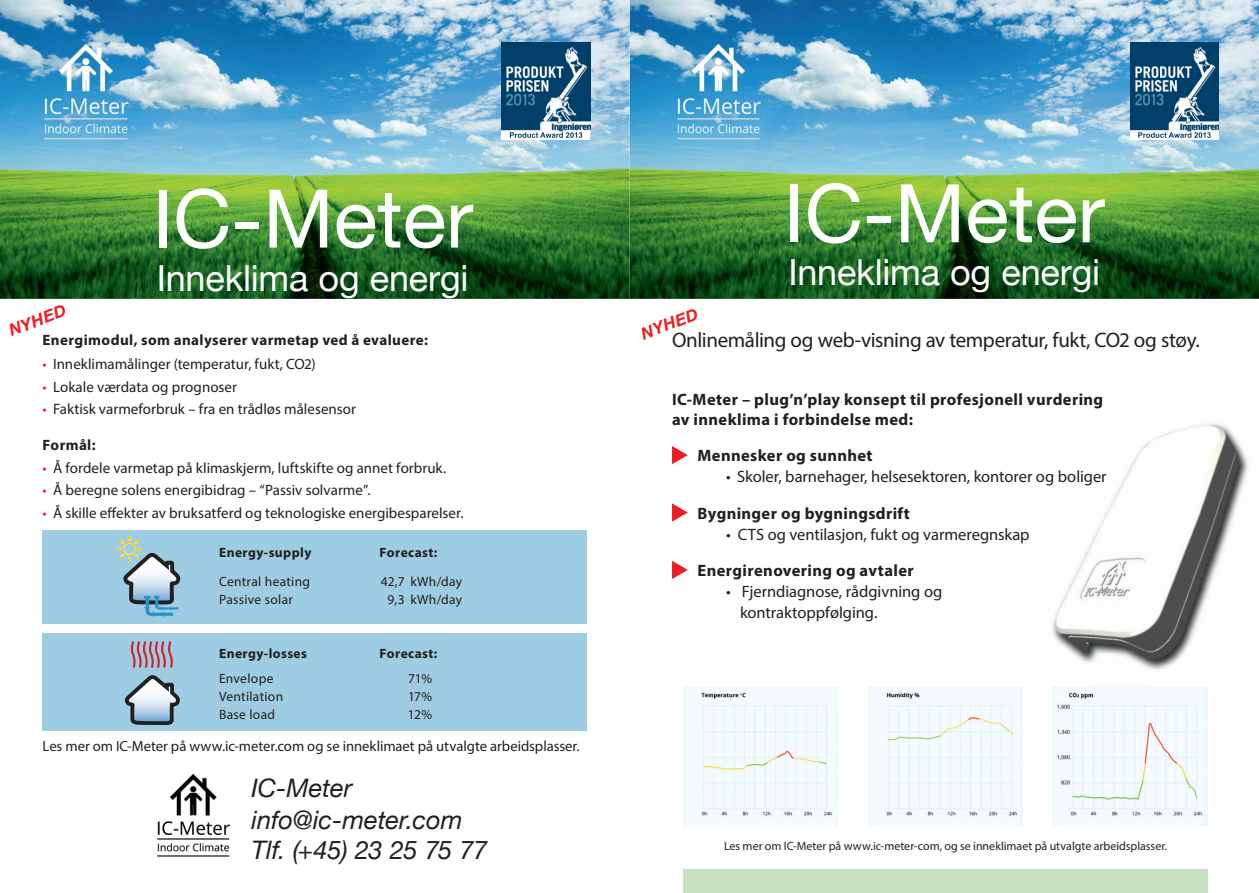
<style>
.page{position:relative;width:1259px;height:893px;background:#fff}
.page>*{position:absolute;margin:0;border:0;box-sizing:border-box;transform-origin:0 0}
.t1{font:81px "Helvetica Neue";color:#fff}
.t2{font:36px "Helvetica Neue";letter-spacing:-.005em;color:#fff}
.t3{font:italic 25.5px/31.2px "Helvetica Neue";letter-spacing:-.01em;color:#231f20}
.t4{font:21px "Myriad Pro";letter-spacing:-.02em;color:#231f20}
.t5{font:700 16.5px/19.8px "Myriad Pro";letter-spacing:.02em;color:#231f20}
.t6{font:16.5px/21px "Myriad Pro";color:#231f20}
.t7{font:italic 700 16.5px "Helvetica Neue";color:#ee1d23}
.t8{font:15px "Myriad Pro";color:#231f20}
.t9{font:700 15px "Myriad Pro";letter-spacing:.025em;color:#231f20}
.t10{font:14.7px "Myriad Pro";letter-spacing:-.005em;color:#231f20}
.t11{font:13.5px "Myriad Pro";letter-spacing:.02em;color:#231f20}
.t12{font:700 13.5px "Myriad Pro";letter-spacing:.03em;color:#231f20}
.t13{font:12px "Myriad Pro";color:#231f20}
.s1{color:#ee1d23}
</style>
<div class="page">
<img style="left:992px;top:423px;width:257px;height:291px">
<img style="left:0;top:0;width:1259px;height:299px">
<img style="left:674px;top:38px;width:90px;height:104px">
<img style="left:1052px;top:687px;width:155px;height:140px">
<img style="left:868px;top:687px;width:154px;height:140px">
<img style="left:683px;top:687px;width:155px;height:140px">
<div style="left:1130px;top:43px;width:88px;height:97px;background:#fff"></div>
<img style="left:1130px;top:43px;width:88px;height:88px">
<svg style="left:1138px;top:132px;width:72px;height:6px"></svg>
<div style="left:683px;top:869px;width:525px;height:24px;background:#c7e0bf"></div>
<svg style="left:672px;top:446px;width:16px;height:18px"></svg>
<svg style="left:672px;top:503px;width:16px;height:19px"></svg>
<svg style="left:672px;top:561px;width:16px;height:18px"></svg>
<div style="left:43px;top:633px;width:544px;height:98px;background:#9ecde3"></div>
<div style="left:43px;top:530px;width:544px;height:94px;background:#9ecde3"></div>
<img style="left:41px;top:38px;width:90px;height:104px">
<svg style="left:124px;top:641px;width:56px;height:84px"></svg>
<img style="left:120px;top:536px;width:19px;height:8px">
<svg style="left:123px;top:553px;width:57px;height:64px"></svg>
<div style="left:502px;top:43px;width:88px;height:97px;background:#fff"></div>
<img style="left:502px;top:43px;width:88px;height:88px">
<svg style="left:510px;top:132px;width:72px;height:6px"></svg>
<img style="left:157px;top:773px;width:74px;height:84px">
<h1 class="t1" style="left:152px;top:160px;width:323px">IC-Meter</h1>
<h2 class="t2" style="left:157px;top:252px;width:313px">Inneklima og energi</h2>
<p class="t9" style="left:43px;top:330px;width:387px">Energimodul, som analyserer varmetap ved å evaluere:</p>
<p class="t8" style="left:43px;top:355px;width:275px"><span class="s1">•</span> Inneklimamålinger (temperatur, fukt, CO2)</p>
<p class="t8" style="left:43px;top:378px;width:196px"><span class="s1">•</span> Lokale værdata og prognoser</p>
<p class="t8" style="left:43px;top:400px;width:315px"><span class="s1">•</span> Faktisk varmeforbruk – fra en trådløs målesensor</p>
<p class="t9" style="left:43px;top:435px;width:55px">Formål:</p>
<p class="t8" style="left:43px;top:459px;width:405px"><span class="s1">•</span> Å fordele varmetap på klimaskjerm, luftskifte og annet forbruk.</p>
<p class="t8" style="left:43px;top:481px;width:329px"><span class="s1">•</span> Å beregne solens energibidrag – “Passiv solvarme”.</p>
<p class="t8" style="left:43px;top:504px;width:422px"><span class="s1">•</span> Å skille effekter av bruksatferd og teknologiske energibesparelser.</p>
<p class="t7" style="left:5px;top:319px;width:61px;rotate:-21deg">NYHED</p>
<p class="t12" style="left:219px;top:544px;width:94px">Energy-supply</p>
<p class="t12" style="left:379px;top:544px;width:59px">Forecast:</p>
<p class="t11" style="left:219px;top:573px;width:93px">Central heating</p>
<p class="t11" style="left:381px;top:573px;width:83px">42,7 kWh/day</p>
<p class="t11" style="left:219px;top:591px;width:75px">Passive solar</p>
<p class="t11" style="left:388px;top:591px;width:76px">9,3 kWh/day</p>
<p class="t12" style="left:219px;top:645px;width:89px">Energy-losses</p>
<p class="t12" style="left:379px;top:645px;width:59px">Forecast:</p>
<p class="t11" style="left:219px;top:670px;width:56px">Envelope</p>
<p class="t11" style="left:408px;top:670px;width:25px">71%</p>
<p class="t11" style="left:219px;top:688px;width:66px">Ventilation</p>
<p class="t11" style="left:408px;top:688px;width:26px">17%</p>
<p class="t11" style="left:219px;top:706px;width:58px">Base load</p>
<p class="t11" style="left:408px;top:706px;width:26px">12%</p>
<p class="t10" style="left:43px;top:737px;width:538px">Les mer om IC-Meter på www.ic-meter.com og se inneklimaet på utvalgte arbeidsplasser.</p>
<h3 class="t3" style="left:252px;top:773px;width:237px">IC-Meter info@ic-meter.com<br>Tlf. (+45) 23 25 75 77</h3>
<h1 class="t1" style="left:783px;top:155px;width:323px">IC-Meter</h1>
<h2 class="t2" style="left:788px;top:247px;width:313px">Inneklima og energi</h2>
<h3 class="t4" style="left:672px;top:327px;width:529px">Onlinemåling og web-visning av temperatur, fukt, CO2 og støy.</h3>
<p class="t7" style="left:637px;top:322px;width:61px;rotate:-21deg">NYHED</p>
<p class="t5" style="left:672px;top:389px;width:433px">IC-Meter – plug’n’play konsept til profesjonell vurdering av inneklima i forbindelse med:</p>
<p class="t5" style="left:697px;top:445px;width:177px">Mennesker og sunnhet</p>
<p class="t6" style="left:726px;top:466px;width:382px">• Skoler, barnehager, helsesektoren, kontorer og boliger</p>
<p class="t5" style="left:697px;top:503px;width:214px">Bygninger og bygningsdrift</p>
<p class="t6" style="left:726px;top:523px;width:305px">• CTS og ventilasjon, fukt og varmeregnskap</p>
<p class="t5" style="left:697px;top:560px;width:218px">Energirenovering og avtaler</p>
<p class="t6" style="left:740px;top:581px;width:204px;text-indent:-14px">• Fjerndiagnose, rådgivning og kontraktoppfølging.</p>
<p class="t13" style="left:724px;top:838px;width:445px">Les mer om IC-Meter på www.ic-meter-com, og se inneklimaet på utvalgte arbeidsplasser.</p>
</div>
